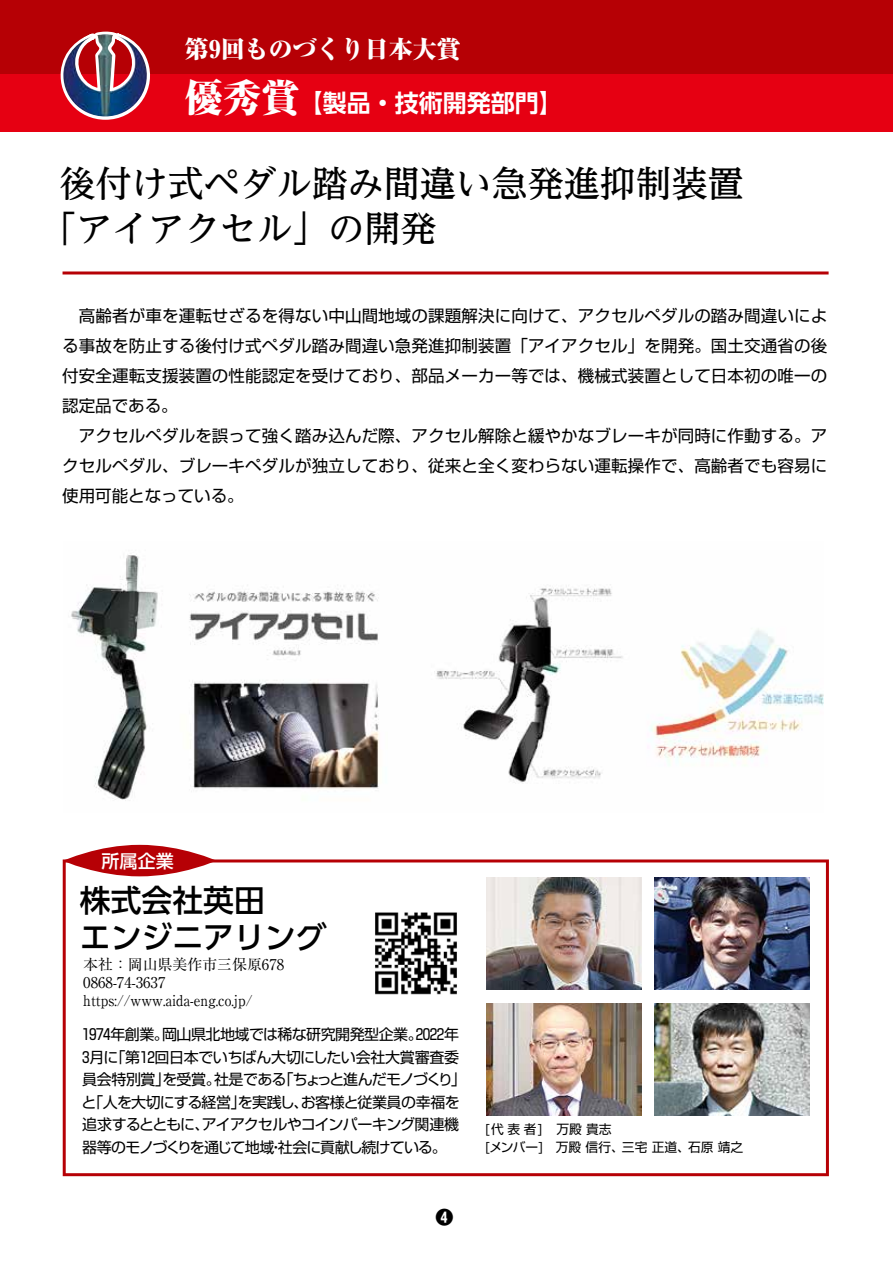
<style>
.page{position:relative;width:893px;height:1263px;background:#fff}
.page>*{position:absolute;margin:0;border:0;box-sizing:border-box;transform-origin:0 0}
.t1{font:500 36px/45px "UD Reimin Pr 6";color:#000}
.t2{font:500 30.9px/37px "UD Shin Go Pr 6";color:#000}
.t3{font:700 24px "UD Shin Go Pr 6 De";color:#fff}
.t4{font:800 expanded 24px "Ryumin Pr 6";color:#fff}
.t5{font:500 18px "UD Shin Go Pr 6";color:#fff}
.t6{font:700 18px "Gothic MB101 Pr 6";color:#000}
.t7{font:16.5px/30px "Shin Go Pr 6";letter-spacing:.01em;color:#000}
.t8{font:15px/22.5px "Shin Go Pr 6";letter-spacing:-.04em;color:#000}
.t9{font:14.85px/17.9px "Ryumin Pr 6";color:#000}
.t10{font:12.75px/18px "Shin Go Pr 6";color:#000}
.s1{font-family:"Ryumin Pr 6";font-weight:800;font-stretch:expanded;font-size:38.25px}
</style>
<div class="page">
<div style="left:0;top:0;width:893px;height:132px;background:#e60012"></div>
<div style="left:0;top:0;width:893px;height:73px;background:#b60005"></div>
<svg style="left:55px;top:31px;width:187px;height:89px"></svg>
<img style="left:62px;top:34px;width:86px;height:82px">
<img style="left:71px;top:555px;width:753px;height:246px">
<hr style="left:63px;top:271px;width:766px;height:3px;background:#b60005">
<img style="left:63px;top:859px;width:766px;height:317px">
<svg style="left:63px;top:845px;width:154px;height:31px;background:#c02529"></svg>
<h3 class="t4" style="left:185px;top:30px;width:277px">第9回ものづくり日本大賞</h3>
<h3 class="t3" style="left:185px;top:83px;width:379px"><span class="s1">優秀賞</span>【製品・技術開発部門】</h3>
<h1 class="t1" style="left:40px;top:160px;width:705px;text-indent:19px">後付け式ペダル踏み間違い急発進抑制装置「アイアクセル」の開発</h1>
<p class="t7" style="left:62px;top:300px;width:766px">　高齢者が車を運転せざるを得ない中山間地域の課題解決に向けて、アクセルペダルの踏み間違いによる事故を防止する後付け式ペダル踏み間違い急発進抑制装置「アイアクセル」を開発。国土交通省の後付安全運転支援装置の性能認定を受けており、部品メーカー等では、機械式装置として日本初の唯一の認定品である。　<br>　アクセルペダルを誤って強く踏み込んだ際、アクセル解除と緩やかなブレーキが同時に作動する。アクセルペダル、ブレーキペダルが独立しており、従来と全く変わらない運転操作で、高齢者でも容易に使用可能となっている。</p>
<p class="t5" style="left:102px;top:846px;width:74px">所属企業</p>
<h2 class="t2" style="left:80px;top:880px;width:248px">株式会社英田<br>エンジニアリング</h2>
<p class="t9" style="left:83px;top:954px;width:202px">本社：岡山県美作市三保原678<br>0868-74-3637　https://www.aida-eng.co.jp/</p>
<p class="t8" style="left:81px;top:1022px;width:386px">1974年創業。岡山県北地域では稀な研究開発型企業。2022年3月に「第12回日本でいちばん大切にしたい会社大賞審査委員会特別賞」を受賞。社是である「ちょっと進んだモノづくり」と「人を大切にする経営」を実践し、お客様と従業員の幸福を追求するとともに、アイアクセルやコインパーキング関連機器等のモノづくりを通じて地域・社会に貢献し続けている。</p>
<p class="t6" style="left:435px;top:1202px;width:19px">❹</p>
<p class="t10" style="left:485px;top:1119px;width:272px">[代表者] 万殿 貴志<br>[メンバー]　万殿 信行、三宅 正道、石原 靖之　</p>
</div>
